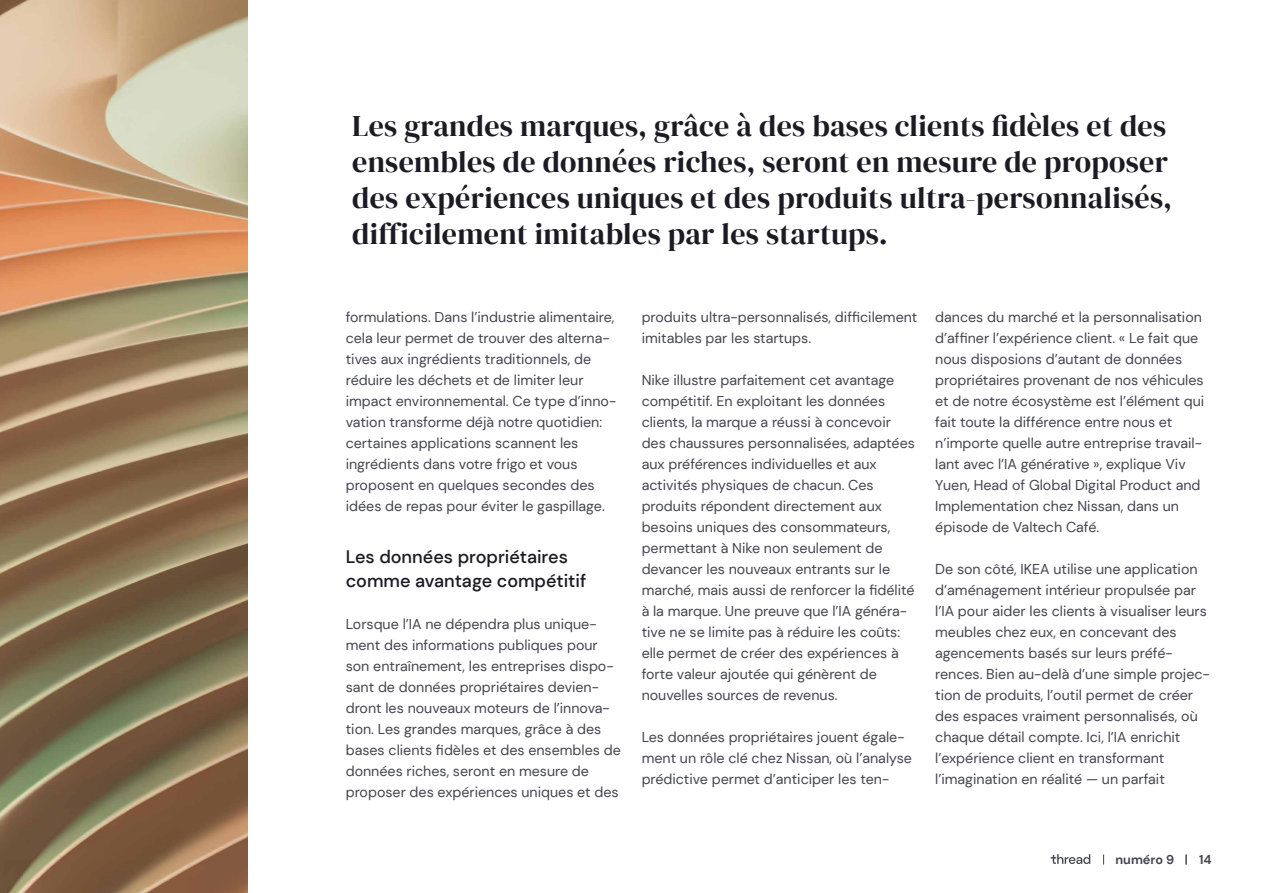
<style>
.page{position:relative;width:1263px;height:893px;background:#fff}
.page>*{position:absolute;margin:0;border:0;box-sizing:border-box;transform-origin:0 0}
.t1{font:30px/36px "DM Serif Display";letter-spacing:.01em;color:#1c1a23}
.t2{font:500 18px/24px "DM Sans";color:#1c1a23}
.t3{font:14.25px/21px "DM Sans";color:#444450}
.t4{font:700 12.75px "DM Sans";color:#444450}
</style>
<div class="page">
<svg style="left:1051px;top:854px;width:39px;height:10px"></svg>
<img style="left:0;top:0;width:247px;height:893px">
<h1 class="t1" style="left:352px;top:109px;width:821px">Les grandes marques, grâce à des bases clients fidèles et des ensembles de données riches, seront en mesure de proposer des expériences uniques et des produits ultra-personnalisés, difficilement imitables par les startups.</h1>
<p class="t3" style="left:346px;top:307px;width:272px">formulations. Dans l’industrie alimentaire, cela leur permet de trouver des alterna&shy;tives aux ingrédients traditionnels, de réduire les déchets et de limiter leur impact environnemental. Ce type d’inno&shy;vation transforme déjà notre quotidien: certaines applications scannent les ingrédients dans votre frigo et vous proposent en quelques secondes des idées de repas pour éviter le gaspillage.</p>
<p class="t2" style="left:346px;top:544px;width:242px">Les données propriétaires comme avantage compétitif</p>
<p class="t3" style="left:346px;top:613px;width:277px">Lorsque l’IA ne dépendra plus unique&shy;ment des informations publiques pour son entraînement, les entreprises dispo&shy;sant de données propriétaires devien&shy;dront les nouveaux moteurs de l’innova&shy;tion. Les grandes marques, grâce à des bases clients fidèles et des ensembles de données riches, seront en mesure de proposer des expériences uniques et des</p>
<p class="t3" style="left:642px;top:307px;width:277px">produits ultra-personnalisés, difficilement imitables par les startups.</p>
<p class="t3" style="left:642px;top:370px;width:275px">Nike illustre parfaitement cet avantage compétitif. En exploitant les données clients, la marque a réussi à concevoir des chaussures personnalisées, adaptées aux préférences individuelles et aux activités physiques de chacun. Ces produits répondent directement aux besoins uniques des consommateurs, permettant à Nike non seulement de devancer les nouveaux entrants sur le marché, mais aussi de renforcer la fidélité à la marque. Une preuve que l’IA généra&shy;tive ne se limite pas à réduire les coûts: elle permet de créer des expériences à forte valeur ajoutée qui génèrent de nouvelles sources de revenus.</p>
<p class="t3" style="left:642px;top:727px;width:272px">Les données propriétaires jouent égale&shy;ment un rôle clé chez Nissan, où l’analyse prédictive permet d’anticiper les ten-</p>
<p class="t3" style="left:935px;top:307px;width:271px">dances du marché et la personnalisation d’affiner l’expérience client. « Le fait que nous disposions d’autant de données propriétaires provenant de nos véhicules et de notre écosystème est l’élément qui fait toute la différence entre nous et n’importe quelle autre entreprise travail&shy;lant avec l’IA générative », explique Viv Yuen, Head of Global Digital Product and Implementation chez Nissan, dans un épisode de Valtech Café.</p>
<p class="t3" style="left:935px;top:559px;width:276px">De son côté, IKEA utilise une application d’aménagement intérieur propulsée par l’IA pour aider les clients à visualiser leurs meubles chez eux, en concevant des agencements basés sur leurs préfé&shy;rences. Bien au-delà d’une simple projec&shy;tion de produits, l’outil permet de créer des espaces vraiment personnalisés, où chaque détail compte. Ici, l’IA enrichit l’expérience client en transformant l’imagination en réalité — un parfait</p>
<p class="t4" style="left:1115px;top:851px;width:60px">numéro 9</p>
<p class="t4" style="left:1199px;top:851px;width:14px">14</p>
</div>
